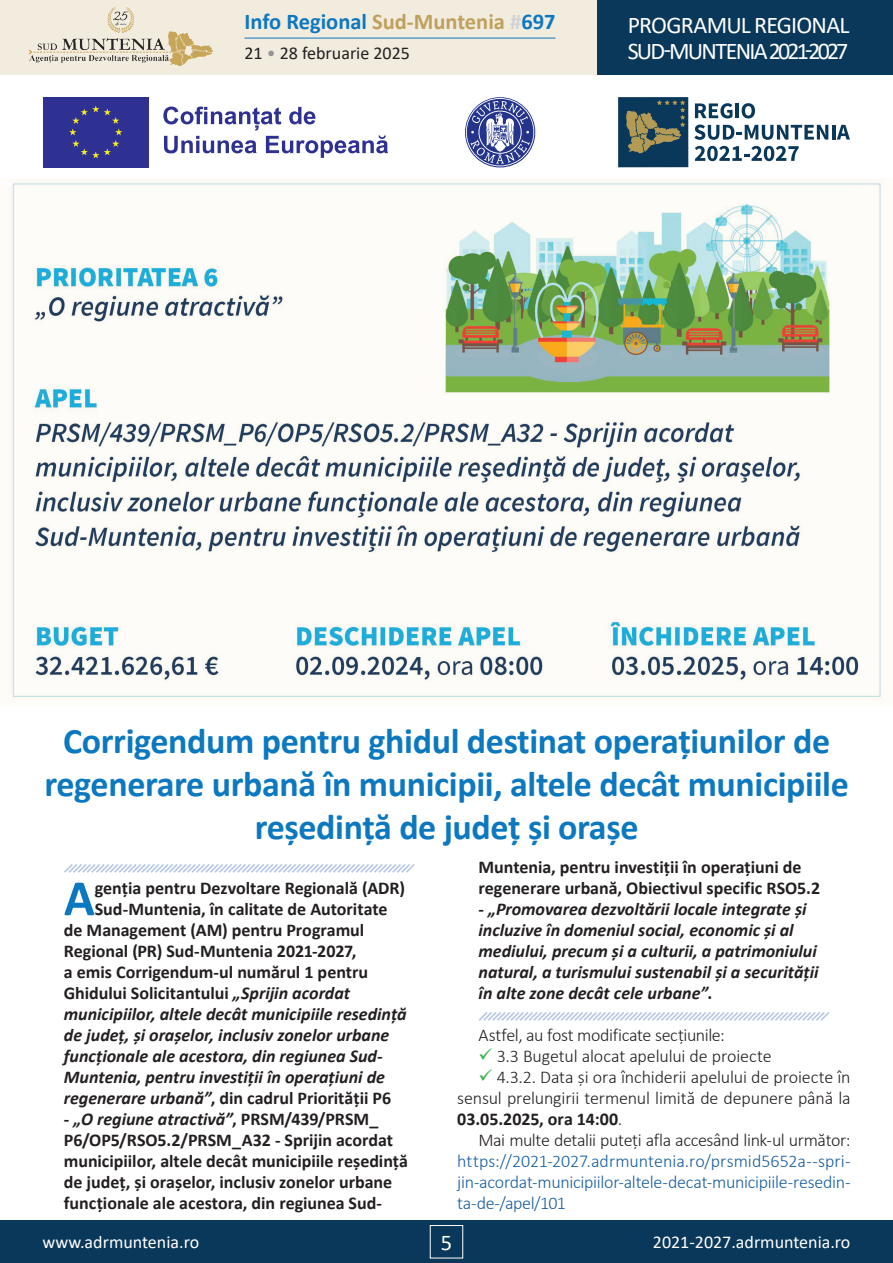
<style>
.page{position:relative;width:893px;height:1263px;background:#fff}
.page>*{position:absolute;margin:0;border:0;box-sizing:border-box;transform-origin:0 0}
.t1{font:700 51.15px "Calibri";color:#0c78bf}
.t2{font:700 36px/43.2px "Calibri";letter-spacing:-.01em;color:#0c78bf;text-align:center}
.t3{font:24px/25.5px "Calibri";letter-spacing:-.055em;color:#fff}
.t4{font:700 22.5px "Calibri";color:#0c78bf}
.t5{font:22.5px "Calibri";color:#fff}
.t6{font:700 18px/21px "Calibri";color:#231f20}
.t7{font:italic 700 18px/21px "Calibri";color:#231f20}
.t8{font:300 18px "Calibri";letter-spacing:-.01em;color:#231f20}
.t9{font:300 18px/21px "Calibri";letter-spacing:-.015em;color:#175d9e;text-align:justify}
.t10{font:18px "Calibri";color:#fff}
.t11{font:18px "Calibri";color:#231f20}
.s1{color:#bfa05c}
.s2{color:#d1d2d4}
.s3{color:#939598}
.s4{font-style:italic}
.s5{font-style:normal}
.s6{font-weight:300}
</style>
<div class="page">
<div style="left:0;top:1220px;width:893px;height:43px;background:#0a385a"></div>
<div style="left:0;top:0;width:893px;height:75px;background:#f2ecdf"></div>
<div style="left:597px;top:0;width:296px;height:75px;background:#0a385a"></div>
<hr style="left:244px;top:38px;width:311px;height:1px;background:#0c78bf">
<img style="left:28px;top:7px;width:185px;height:59px">
<svg style="left:695px;top:146px;width:104px;height:15px"></svg>
<svg style="left:837px;top:125px;width:13px;height:15px"></svg>
<hr style="left:832px;top:125px;width:3px;height:15px;background:#0a385a">
<svg style="left:694px;top:125px;width:134px;height:15px"></svg>
<svg style="left:742px;top:103px;width:13px;height:15px"></svg>
<hr style="left:735px;top:103px;width:4px;height:15px;background:#0a385a">
<svg style="left:695px;top:103px;width:37px;height:15px"></svg>
<div style="left:618px;top:97px;width:70px;height:70px;background:#0a385a"></div>
<svg style="left:625px;top:100px;width:60px;height:53px"></svg>
<div style="left:43px;top:97px;width:105px;height:70px;background:#2e3092"></div>
<svg style="left:69px;top:105px;width:53px;height:53px"></svg>
<svg style="left:163px;top:107px;width:225px;height:51px"></svg>
<svg style="left:465px;top:97px;width:71px;height:71px"></svg>
<svg style="left:64px;top:864px;width:351px;height:9px"></svg>
<svg style="left:478px;top:1012px;width:351px;height:9px"></svg>
<img style="left:8px;top:179px;width:876px;height:522px">
<p class="t4" style="left:244px;top:6px;width:313px">Info Regional <span class="s1">Sud-Muntenia</span> <span class="s2">#</span>697</p>
<p class="t11" style="left:244px;top:41px;width:167px">21 <span class="s3">•</span> 28 februarie 2025</p>
<h3 class="t3" style="left:628px;top:12px;width:223px">PROGRAMUL REGIONAL<br>SUD-MUNTENIA 2021-2027</h3>
<h2 class="t2" style="left:45px;top:719px;width:806px">Corrigendum pentru ghidul destinat operațiunilor de regenerare urbană în municipii, altele decât municipiile reședință de județ și orașe</h2>
<h1 class="t1" style="left:64px;top:862px;width:32px">A</h1>
<p class="t6" style="left:95px;top:877px;width:312px">genţia pentru Dezvoltare Regională (ADR)</p>
<p class="t6" style="left:95px;top:898px;width:294px">Sud-Muntenia, în calitate de Autoritate</p>
<p class="t6" style="left:64px;top:919px;width:302px">de Management (AM) pentru Programul</p>
<p class="t6" style="left:64px;top:940px;width:294px">Regional (PR) Sud-Muntenia 2021-2027,</p>
<p class="t6" style="left:64px;top:961px;width:306px">a emis Corrigendum-ul numărul 1 pentru</p>
<p class="t6" style="left:64px;top:982px;width:288px">Ghidului Solicitantului <span class="s4">„Sprijin acordat</span></p>
<p class="t7" style="left:64px;top:1003px;width:344px">municipiilor, altele decât municipiile resedință</p>
<p class="t7" style="left:64px;top:1024px;width:327px">de județ, și orașelor, inclusiv zonelor urbane</p>
<p class="t7" style="left:64px;top:1045px;width:320px">funcționale ale acestora, din regiunea Sud-</p>
<p class="t7" style="left:64px;top:1066px;width:323px">Muntenia, pentru investiții în operațiuni de</p>
<p class="t6" style="left:64px;top:1087px;width:329px"><span class="s4">regenerare urbană”</span>, din cadrul Priorității P6</p>
<p class="t6" style="left:64px;top:1108px;width:346px">- <span class="s4">„O regiune atractivă”</span>, PRSM/439/PRSM_ P6/OP5/RSO5.2/PRSM_A32 - Sprijin acordat municipiilor, altele decât municipiile reședință de județ, și orașelor, inclusiv zonelor urbane funcționale ale acestora, din regiunea Sud-</p>
<p class="t6" style="left:479px;top:856px;width:343px">Muntenia, pentru investiții în operațiuni de regenerare urbană, Obiectivul specific RSO5.2</p>
<p class="t7" style="left:479px;top:898px;width:342px"><span class="s5">-</span> „Promovarea dezvoltării locale integrate și incluzive în domeniul social, economic și al mediului, precum și a culturii, a patrimoniului natural, a turismului sustenabil și a securității în alte zone decât cele urbane”<span class="s5">.</span></p>
<p class="t8" style="left:479px;top:1024px;width:248px">Astfel, au fost modificate secţiunile:</p>
<p class="t8" style="left:497px;top:1045px;width:276px">3.3 Bugetul alocat apelului de proiecte</p>
<p class="t8" style="left:497px;top:1066px;width:355px">4.3.2. Data și ora închiderii apelului de proiecte în</p>
<p class="t8" style="left:457px;top:1087px;width:395px">sensul prelungirii termenul limită de depunere până la</p>
<p class="t6" style="left:457px;top:1108px;width:167px">03.05.2025, ora 14:00<span class="s6">.</span></p>
<p class="t8" style="left:478px;top:1129px;width:374px">Mai multe detalii puteți afla accesând link-ul următor:</p>
<p class="t9" style="left:457px;top:1150px;width:395px">https://2021-2027.adrmuntenia.ro/prsmid5652a--spri&shy;jin-acordat-municipiilor-altele-decat-municipiile-resedin&shy;ta-de-/apel/101</p>
<p class="t10" style="left:43px;top:1230px;width:158px">www.adrmuntenia.ro</p>
<p class="t5" style="left:441px;top:1226px;width:13px">5</p>
<p class="t10" style="left:653px;top:1230px;width:199px">2021-2027.adrmuntenia.ro</p>
</div>
